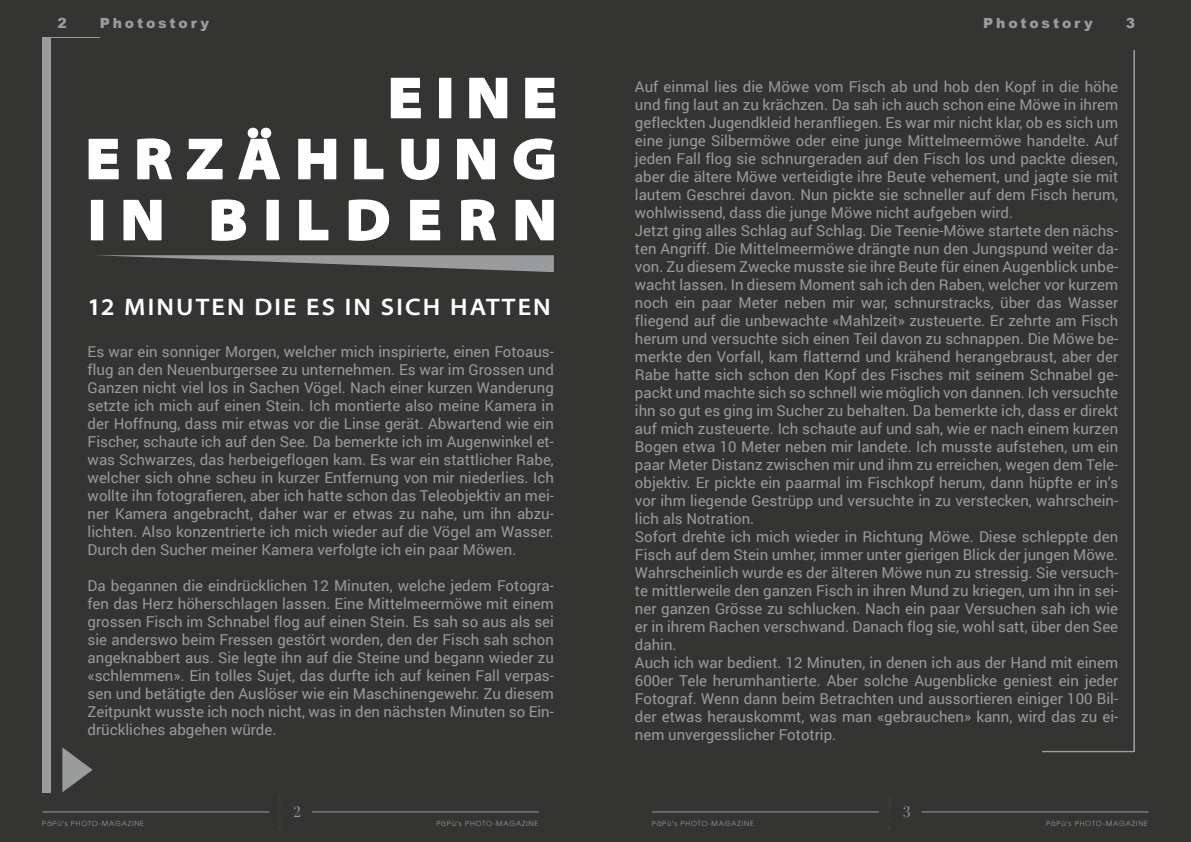
<style>
.page{position:relative;width:1191px;height:842px;background:#343432}
.page>*{position:absolute;margin:0;border:0;box-sizing:border-box;transform-origin:0 0}
.t1{font:900 60px/61px "Santana";letter-spacing:.21em;color:#fff;text-align:justify}
.t2{font:700 24px "Santana";letter-spacing:.09em;color:#fff}
.t3{font:15px/18px "Roboto";color:#999b9c;text-align:justify}
.t4{font:15px "Playfair Display";color:#999b9c}
.t5{font:900 14px "Arial";letter-spacing:.2em;color:#999b9c}
.t6{font:7px "Avant Garde LT";letter-spacing:.11em;color:#999b9c}
</style>
<div class="page">
<hr style="left:652px;top:811px;width:227px;height:1px;background:#999b9c">
<hr style="left:921px;top:811px;width:227px;height:1px;background:#999b9c">
<hr style="left:43px;top:811px;width:226px;height:1px;background:#999b9c">
<hr style="left:312px;top:811px;width:227px;height:1px;background:#999b9c">
<div style="left:43px;top:37px;width:8px;height:755px;background:#999b9c"></div>
<hr style="left:43px;top:37px;width:57px;height:1px;background:#999b9c">
<hr style="left:1042px;top:751px;width:92px;height:1px;background:#999b9c">
<hr style="left:1134px;top:50px;width:1px;height:701px;background:#999b9c">
<svg style="left:62px;top:747px;width:31px;height:45px"></svg>
<svg style="left:97px;top:255px;width:457px;height:17px"></svg>
<p class="t5" style="left:57px;top:13px;width:11px">2</p>
<p class="t5" style="left:100px;top:13px;width:111px">Photostory</p>
<p class="t5" style="left:983px;top:13px;width:111px">Photostory</p>
<p class="t5" style="left:1125px;top:13px;width:11px">3</p>
<h1 class="t1" style="left:85px;top:70px;width:474px;text-indent:302px">EINE ERZÄHLUNG IN BILDERN</h1>
<h2 class="t2" style="left:88px;top:293px;width:464px">12 MINUTEN DIE ES IN SICH HATTEN</h2>
<p class="t3" style="left:88px;top:342px;width:468px">Es war ein sonniger Morgen, welcher mich inspirierte, einen Fotoaus&shy;flug an den Neuenburgersee zu unternehmen. Es war im Grossen und Ganzen nicht viel los in Sachen Vögel. Nach einer kurzen Wanderung setzte ich mich auf einen Stein. Ich montierte also meine Kamera in der Hoffnung, dass mir etwas vor die Linse gerät. Abwartend wie ein Fischer, schaute ich auf den See. Da bemerkte ich im Augenwinkel et&shy;was Schwarzes, das herbeigeflogen kam. Es war ein stattlicher Rabe, welcher sich ohne scheu in kurzer Entfernung von mir niederlies. Ich wollte ihn fotografieren, aber ich hatte schon das Teleobjektiv an mei&shy;ner Kamera angebracht, daher war er etwas zu nahe, um ihn abzu&shy;lichten. Also konzentrierte ich mich wieder auf die Vögel am Wasser.<br>Durch den Sucher meiner Kamera verfolgte ich ein paar Möwen.</p>
<p class="t3" style="left:88px;top:576px;width:468px">Da begannen die eindrücklichen 12 Minuten, welche jedem Fotogra&shy;fen das Herz höherschlagen lassen. Eine Mittelmeermöwe mit einem grossen Fisch im Schnabel flog auf einen Stein. Es sah so aus als sei sie anderswo beim Fressen gestört worden, den der Fisch sah schon angeknabbert aus. Sie legte ihn auf die Steine und begann wieder zu «schlemmen». Ein tolles Sujet, das durfte ich auf keinen Fall verpas&shy;sen und betätigte den Auslöser wie ein Maschinengewehr. Zu diesem Zeitpunkt wusste ich noch nicht, was in den nächsten Minuten so Ein&shy;drückliches abgehen würde.</p>
<p class="t4" style="left:293px;top:802px;width:9px">2</p>
<p class="t6" style="left:42px;top:819px;width:103px">PäPù's PHOTO-MAGAZINE</p>
<p class="t6" style="left:436px;top:819px;width:103px">PäPù's PHOTO-MAGAZINE</p>
<p class="t3" style="left:635px;top:77px;width:485px;text-align:left">Auf einmal lies die Möwe vom Fisch ab und hob den Kopf in die höhe und fing laut an zu krächzen. Da sah ich auch schon eine Möwe in ihrem gefleckten Jugendkleid heranfliegen. Es war mir nicht klar, ob es sich um eine junge Silbermöwe oder eine junge Mittelmeermöwe handelte. Auf jeden Fall flog sie schnurgeraden auf den Fisch los und packte diesen, aber die ältere Möwe verteidigte ihre Beute vehement, und jagte sie mit lautem Geschrei davon. Nun pickte sie schneller auf dem Fisch herum, wohlwissend, dass die junge Möwe nicht aufgeben wird.<br>Jetzt ging alles Schlag auf Schlag. Die Teenie-Möwe startete den nächs&shy;ten Angriff. Die Mittelmeermöwe drängte nun den Jungspund weiter da&shy;von. Zu diesem Zwecke musste sie ihre Beute für einen Augenblick unbe&shy;wacht lassen. In diesem Moment sah ich den Raben, welcher vor kurzem noch ein paar Meter neben mir war, schnurstracks, über das Wasser fliegend auf die unbewachte «Mahlzeit» zusteuerte. Er zehrte am Fisch herum und versuchte sich einen Teil davon zu schnappen. Die Möwe be&shy;merkte den Vorfall, kam flatternd und krähend herangebraust, aber der Rabe hatte sich schon den Kopf des Fisches mit seinem Schnabel ge&shy;packt und machte sich so schnell wie möglich von dannen. Ich versuchte ihn so gut es ging im Sucher zu behalten. Da bemerkte ich, dass er direkt auf mich zusteuerte. Ich schaute auf und sah, wie er nach einem kurzen Bogen etwa 10 Meter neben mir landete. Ich musste aufstehen, um ein paar Meter Distanz zwischen mir und ihm zu erreichen, wegen dem Tele&shy;objektiv. Er pickte ein paarmal im Fischkopf herum, dann hüpfte er in’s vor ihm liegende Gestrüpp und versuchte in zu verstecken, wahrschein&shy;lich als Notration.<br>Sofort drehte ich mich wieder in Richtung Möwe. Diese schleppte den Fisch auf dem Stein umher, immer unter gierigen Blick der jungen Möwe.<br>Wahrscheinlich wurde es der älteren Möwe nun zu stressig. Sie versuch&shy;te mittlerweile den ganzen Fisch in ihren Mund zu kriegen, um ihn in sei&shy;ner ganzen Grösse zu schlucken. Nach ein paar Versuchen sah ich wie er in ihrem Rachen verschwand. Danach flog sie, wohl satt, über den See dahin.<br>Auch ich war bedient. 12 Minuten, in denen ich aus der Hand mit einem 600er Tele herumhantierte. Aber solche Augenblicke geniest ein jeder Fotograf. Wenn dann beim Betrachten und aussortieren einiger 100 Bil&shy;der etwas herauskommt, was man «gebrauchen» kann, wird das zu ei&shy;nem unvergesslicher Fototrip.</p>
<p class="t4" style="left:903px;top:802px;width:10px">3</p>
<p class="t6" style="left:652px;top:819px;width:103px">PäPù's PHOTO-MAGAZINE</p>
<p class="t6" style="left:1046px;top:819px;width:103px">PäPù's PHOTO-MAGAZINE</p>
</div>
